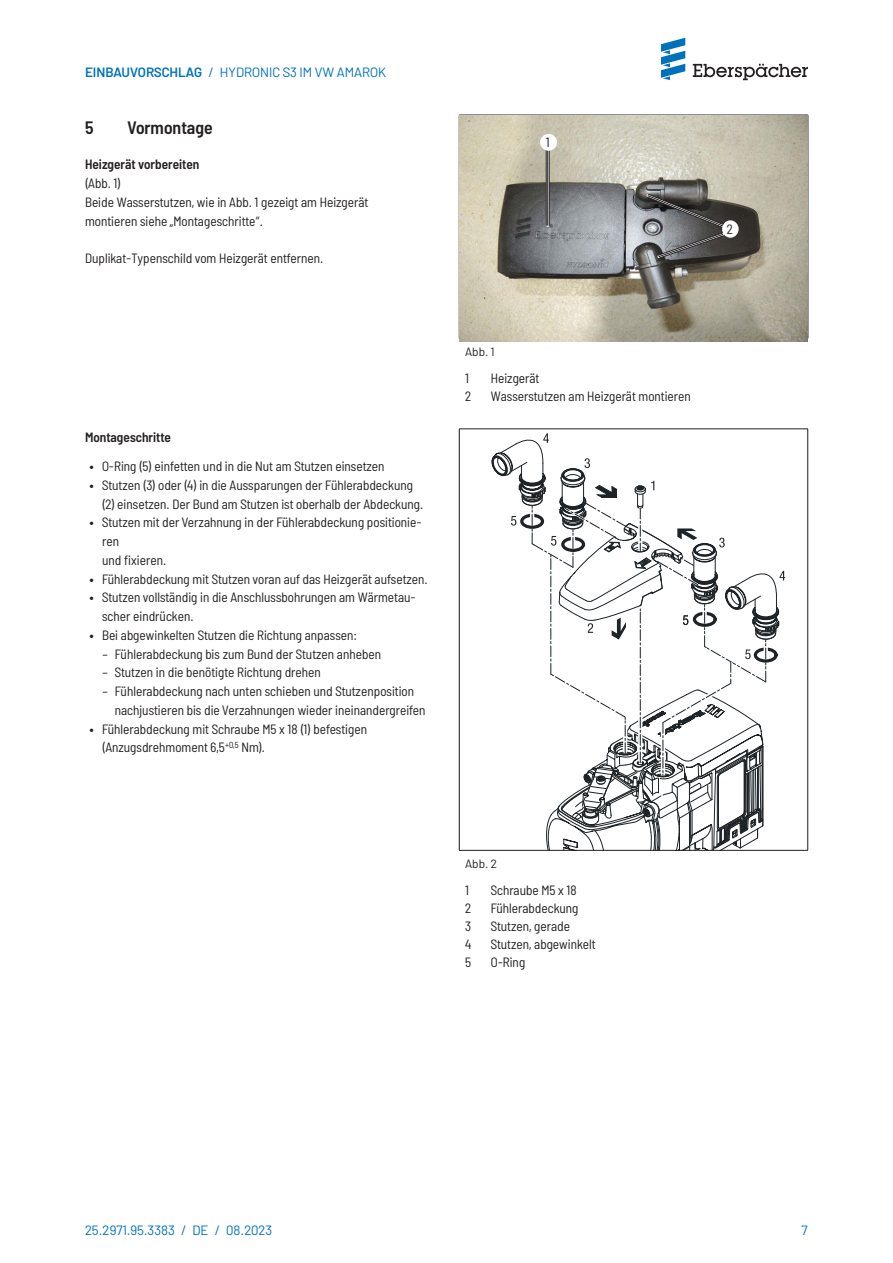
<style>
.page{position:relative;width:893px;height:1263px;background:#fff}
.page>*{position:absolute;margin:0;border:0;box-sizing:border-box;transform-origin:0 0}
.t1{font:600 semi-condensed 18px "Barlow";color:#231f20}
.t2{font:semi-condensed 13.5px/18.8px "Barlow";color:#231f20}
.t3{font:13.5px "Barlow";color:#0072bc}
.t4{font:600 semi-condensed 13.5px "Barlow";color:#231f20}
.t5{font:12px "Barlow";color:#231f20}
.s1{font-weight:600}
.s2{font-weight:600;font-stretch:normal}
</style>
<div class="page">
<hr style="left:808px;top:115px;width:1px;height:223px;background:#231f20">
<img style="left:459px;top:115px;width:349px;height:226px">
<hr style="left:546px;top:142px;width:3px;height:83px;background:#fff">
<hr style="left:549px;top:142px;width:1px;height:83px;background:#231f20">
<hr style="left:547px;top:142px;width:1px;height:83px;background:#231f20">
<hr style="left:546px;top:142px;width:1px;height:83px;background:#231f20">
<div style="left:540px;top:134px;width:17px;height:17px;background:#fff;border-radius:50%"></div>
<svg style="left:644px;top:192px;width:86px;height:68px;background:#646463"></svg>
<div style="left:722px;top:220px;width:17px;height:18px;background:#fff;border-radius:50%"></div>
<hr style="left:807px;top:429px;width:1px;height:421px;background:#231f20">
<hr style="left:459px;top:850px;width:349px;height:1px;background:#231f20">
<hr style="left:459px;top:429px;width:179px;height:1px;background:#231f20">
<hr style="left:459px;top:429px;width:1px;height:421px;background:#231f20">
<hr style="left:638px;top:429px;width:170px;height:1px;background:#231f20">
<hr style="left:817px;top:429px;width:1px;height:421px;background:#231f20">
<hr style="left:459px;top:855px;width:179px;height:1px;background:#231f20">
<hr style="left:638px;top:855px;width:170px;height:1px;background:#231f20">
<svg style="left:491px;top:429px;width:294px;height:421px"></svg>
<svg style="left:693px;top:64px;width:115px;height:16px"></svg>
<svg style="left:661px;top:38px;width:24px;height:42px"></svg>
<p class="t3" style="left:85px;top:63px;width:303px"><span class="s1">EINBAUVORSCHLAG</span> / HYDRONIC S3 IM VW AMAROK</p>
<h1 class="t1" style="left:85px;top:114px;width:10px">5</h1>
<h1 class="t1" style="left:128px;top:114px;width:87px">Vormontage</h1>
<p class="t4" style="left:85px;top:155px;width:116px">Heizgerät vorbereiten</p>
<p class="t2" style="left:85px;top:173px;width:285px">(Abb. 1)<br>Beide Wasserstutzen, wie in Abb. 1 gezeigt am Heizgerät montieren siehe „Montageschritte“.</p>
<p class="t2" style="left:85px;top:248px;width:240px">Duplikat-Typenschild vom Heizgerät entfernen.</p>
<p class="t4" style="left:85px;top:428px;width:87px">Montageschritte</p>
<p class="t2" style="left:89px;top:456px;width:297px"><span class="s2">•</span> O-Ring (5) einfetten und in die Nut am Stutzen einsetzen</p>
<p class="t2" style="left:102px;top:475px;width:323px;text-indent:-13px"><span class="s2">•</span> Stutzen (3) oder (4) in die Aussparungen der Fühlerabdeckung (2) einsetzen. Der Bund am Stutzen ist oberhalb der Abdeckung.</p>
<p class="t2" style="left:102px;top:512px;width:321px;text-indent:-13px"><span class="s2">•</span> Stutzen mit der Verzahnung in der Fühlerabdeckung positionie&shy;ren<br>und fixieren.</p>
<p class="t2" style="left:89px;top:568px;width:340px"><span class="s2">•</span> Fühlerabdeckung mit Stutzen voran auf das Heizgerät aufsetzen.</p>
<p class="t2" style="left:102px;top:587px;width:315px;text-indent:-13px"><span class="s2">•</span> Stutzen vollständig in die Anschlussbohrungen am Wärmetau&shy;scher eindrücken.</p>
<p class="t2" style="left:89px;top:625px;width:270px"><span class="s2">•</span> Bei abgewinkelten Stutzen die Richtung anpassen:</p>
<p class="t2" style="left:102px;top:643px;width:280px">– Fühlerabdeckung bis zum Bund der Stutzen anheben</p>
<p class="t2" style="left:102px;top:662px;width:220px">– Stutzen in die benötigte Richtung drehen</p>
<p class="t2" style="left:115px;top:681px;width:312px;text-indent:-13px">– Fühlerabdeckung nach unten schieben und Stutzenposition nachjustieren bis die Verzahnungen wieder ineinandergreifen</p>
<p class="t2" style="left:102px;top:718px;width:266px;text-indent:-13px"><span class="s2">•</span> Fühlerabdeckung mit Schraube M5 x 18 (1) befestigen (Anzugsdrehmoment 6,5<sup>+0,5</sup> Nm).</p>
<p class="t2" style="left:546px;top:132px;width:5px">1</p>
<p class="t2" style="left:727px;top:218px;width:8px">2</p>
<p class="t5" style="left:465px;top:343px;width:31px">Abb. 1</p>
<p class="t2" style="left:465px;top:368px;width:5px">1</p>
<p class="t2" style="left:491px;top:368px;width:50px">Heizgerät</p>
<p class="t2" style="left:465px;top:386px;width:8px">2</p>
<p class="t2" style="left:491px;top:386px;width:202px">Wasserstutzen am Heizgerät montieren</p>
<p class="t5" style="left:465px;top:855px;width:33px">Abb. 2</p>
<p class="t2" style="left:465px;top:879px;width:5px">1</p>
<p class="t2" style="left:491px;top:879px;width:87px">Schraube M5 x 18</p>
<p class="t2" style="left:465px;top:897px;width:8px">2</p>
<p class="t2" style="left:491px;top:897px;width:89px">Fühlerabdeckung</p>
<p class="t2" style="left:465px;top:915px;width:7px">3</p>
<p class="t2" style="left:491px;top:915px;width:81px">Stutzen, gerade</p>
<p class="t2" style="left:465px;top:933px;width:8px">4</p>
<p class="t2" style="left:491px;top:933px;width:106px">Stutzen, abgewinkelt</p>
<p class="t2" style="left:465px;top:951px;width:8px">5</p>
<p class="t2" style="left:491px;top:951px;width:36px">O-Ring</p>
<p class="t3" style="left:85px;top:1220px;width:189px">25.2971.95.3383 / DE / 08.2023</p>
<p class="t3" style="left:802px;top:1220px;width:8px">7</p>
</div>
